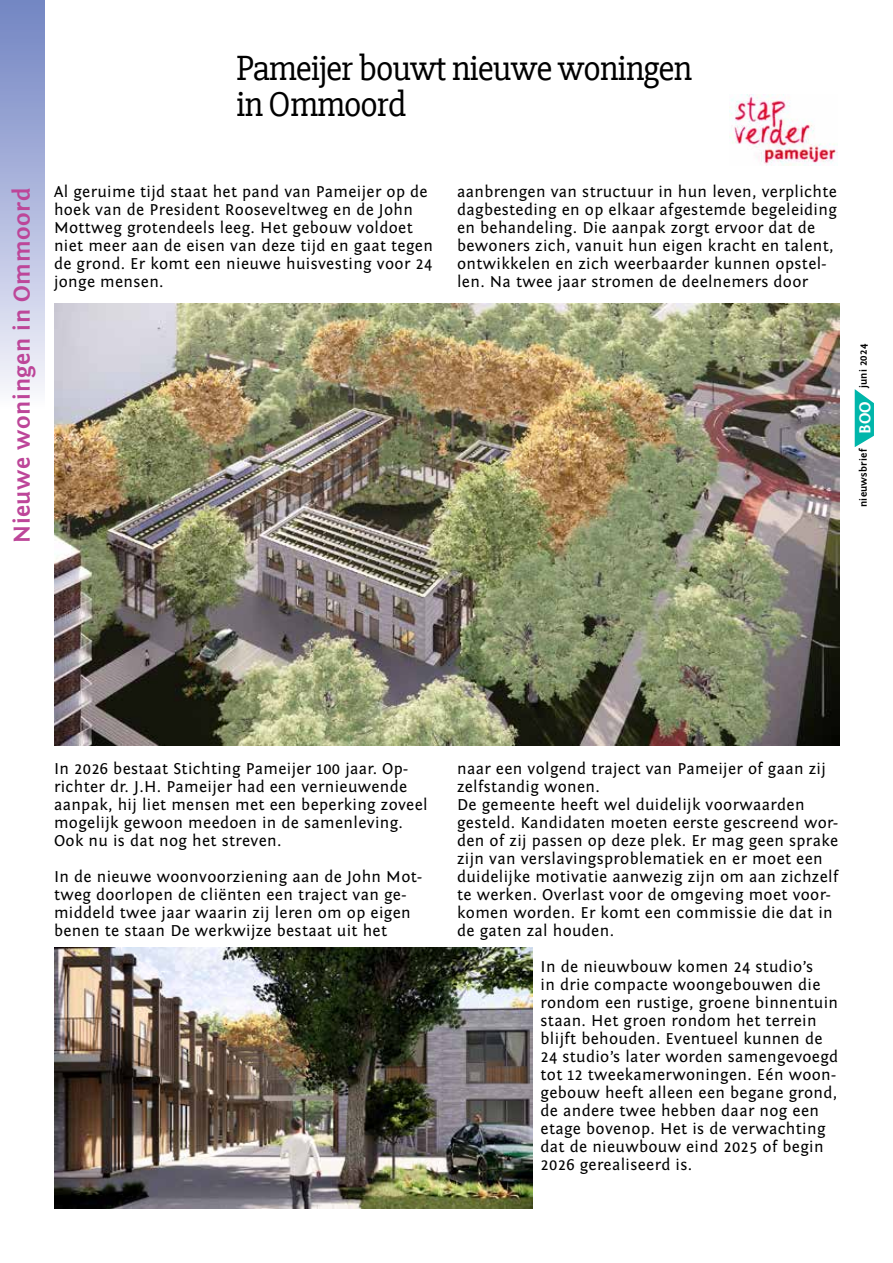
<style>
.page{position:relative;width:893px;height:1263px;background:#fff}
.page>*{position:absolute;margin:0;border:0;box-sizing:border-box;transform-origin:0 0}
.t1{font:36px/36px "Slabo 27 px";letter-spacing:-.025em;color:#000}
.t2{font:700 24px "Fontin Sans";letter-spacing:.025em;color:#bd4699}
.t3{font:16.5px/18px "Fontin Sans";letter-spacing:.02em;color:#000}
.t4{font:700 16.5px "Fontin Sans";color:#fff}
.t5{font:700 10.5px "Fontin Sans";letter-spacing:.02em;color:#000}
</style>
<div class="page">
<div style="left:0;top:1px;width:45px;height:530px;background:linear-gradient(to bottom,#7485c4,#fff)"></div>
<svg style="left:855px;top:389px;width:19px;height:58px"></svg>
<img style="left:54px;top:304px;width:786px;height:442px">
<img style="left:54px;top:947px;width:478px;height:262px">
<img style="left:729px;top:95px;width:109px;height:70px">
<h1 class="t1" style="left:236px;top:50px;width:458px">Pameijer bouwt nieuwe woningen in Ommoord</h1>
<h2 class="t2" style="left:9px;top:543px;width:357px;rotate:-90deg">Nieuwe woningen in Ommoord</h2>
<p class="t3" style="left:54px;top:183px;width:380px">Al geruime tijd staat het pand van Pameijer op de hoek van de President Rooseveltweg en de John Mottweg grotendeels leeg. Het gebouw voldoet niet meer aan de eisen van deze tijd en gaat tegen de grond. Er komt een nieuwe huisvesting voor 24 jonge mensen.</p>
<p class="t3" style="left:457px;top:183px;width:381px">aanbrengen van structuur in hun leven, verplichte dagbesteding en op elkaar afgestemde begeleiding en behandeling. Die aanpak zorgt ervoor dat de bewoners zich, vanuit hun eigen kracht en talent, ontwikkelen en zich weerbaarder kunnen opstel&shy;len. Na twee jaar stromen de deelnemers door</p>
<p class="t5" style="left:858px;top:388px;width:46px;rotate:-90deg">juni 2024</p>
<p class="t4" style="left:856px;top:434px;width:34px;rotate:-90deg">BOO</p>
<p class="t5" style="left:858px;top:507px;width:60px;rotate:-90deg">nieuwsbrief</p>
<p class="t3" style="left:54px;top:759px;width:375px">In 2026 bestaat Stichting Pameijer 100 jaar. Op&shy;richter dr. J.H. Pameijer had een vernieuwende aanpak, hij liet mensen met een beperking zoveel mogelijk gewoon meedoen in de samenleving.<br>Ook nu is dat nog het streven.</p>
<p class="t3" style="left:54px;top:867px;width:370px">In de nieuwe woonvoorziening aan de John Mot&shy;tweg doorlopen de cliënten een traject van ge&shy;middeld twee jaar waarin zij leren om op eigen benen te staan De werkwijze bestaat uit het</p>
<p class="t3" style="left:457px;top:759px;width:383px">naar een volgend traject van Pameijer of gaan zij zelfstandig wonen.<br>De gemeente heeft wel duidelijk voorwaarden gesteld. Kandidaten moeten eerste gescreend wor&shy;den of zij passen op deze plek. Er mag geen sprake zijn van verslavingsproblematiek en er moet een duidelijke motivatie aanwezig zijn om aan zichzelf te werken. Overlast voor de omgeving moet voor&shy;komen worden. Er komt een commissie die dat in de gaten zal houden.</p>
<p class="t3" style="left:541px;top:957px;width:299px">In de nieuwbouw komen 24 studio’s<br>in drie compacte woongebouwen die rondom een rustige, groene binnentuin staan. Het groen rondom het terrein blijft behouden. Eventueel kunnen de 24 studio’s later worden samengevoegd tot 12 tweekamerwoningen. Eén woon&shy;gebouw heeft alleen een begane grond, de andere twee hebben daar nog een etage bovenop. Het is de verwachting dat de nieuwbouw eind 2025 of begin 2026 gerealiseerd is.</p>
</div>
